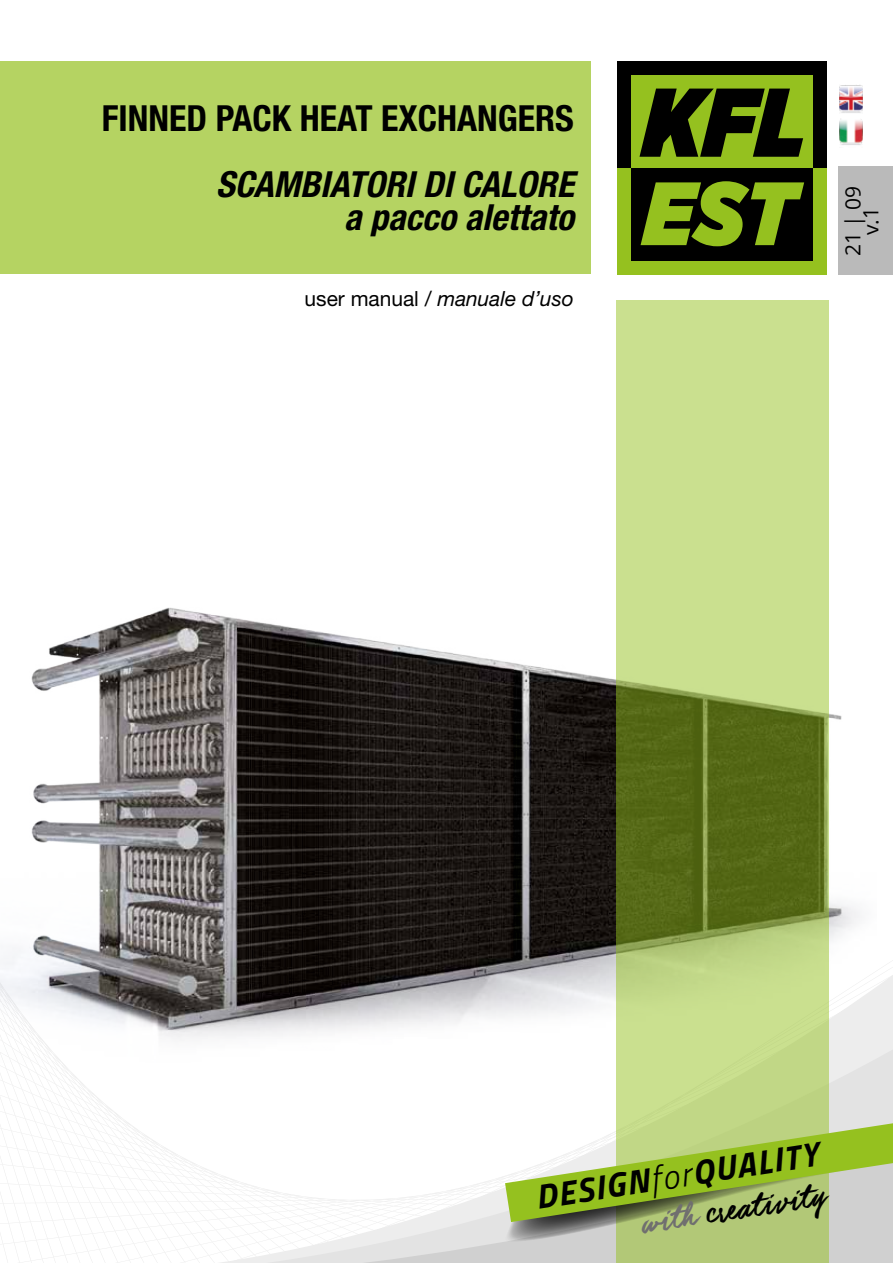
<style>
.page{position:relative;width:893px;height:1263px;background:#fff}
.page>*{position:absolute;margin:0;border:0;box-sizing:border-box;transform-origin:0 0}
.t1{font:41.55px "Guld Script PERSONALUSEONLY";color:#000}
.t2{font:italic 700 condensed 36px/33px "Helvetica Neue LT Std";color:#000;text-align:right}
.t3{font:700 condensed 36px "Helvetica Neue LT Std";color:#000}
.t4{font:italic 700 34.2px "Titillium Web";color:#000}
.t5{font:21px/18px "Open Sans";color:#000;text-align:center}
.t6{font:italic 20.85px "Helvetica Neue LT Std";color:#000}
.s1{font-style:normal}
.s2{font-weight:300}
.s3{color:#706f6f}
</style>
<div class="page">
<img style="left:31px;top:607px;width:829px;height:339px">
<svg style="left:616px;top:300px;width:213px;height:646px;background:#a0b563"></svg>
<div style="left:0;top:62px;width:590px;height:212px;background:#b5d362"></div>
<svg style="left:0;top:946px;width:893px;height:317px"></svg>
<div style="left:838px;top:166px;width:55px;height:108px;background:#bababa"></div>
<div style="left:617px;top:168px;width:209px;height:106px;background:#95c11f"></div>
<div style="left:617px;top:62px;width:209px;height:106px;background:#000"></div>
<div style="left:631px;top:76px;width:181px;height:92px;background:#95c11f"></div>
<div style="left:631px;top:168px;width:181px;height:92px;background:#000"></div>
<svg style="left:639px;top:89px;width:164px;height:68px"></svg>
<svg style="left:641px;top:181px;width:163px;height:65px"></svg>
<img style="left:839px;top:118px;width:24px;height:27px">
<img style="left:839px;top:85px;width:24px;height:28px">
<p class="t3" style="left:102px;top:96px;width:473px">FINNED PACK HEAT EXCHANGERS</p>
<p class="t2" style="left:216px;top:168px;width:359px">SCAMBIATORI DI CALORE a pacco alettato</p>
<p class="t6" style="left:305px;top:286px;width:271px"><span class="s1">user manual /</span> manuale d’uso</p>
<p class="t5" style="left:843px;top:256px;width:72px;rotate:-90deg">21 | 09 v.1</p>
<p class="t4" style="left:531px;top:1171px;width:287px;rotate:-9deg">DESIGN<span class="s2">for</span>QUALITY</p>
<p class="t1" style="left:639px;top:1200px;width:187px;rotate:-9deg"><span class="s3">with</span> creativity</p>
</div>
